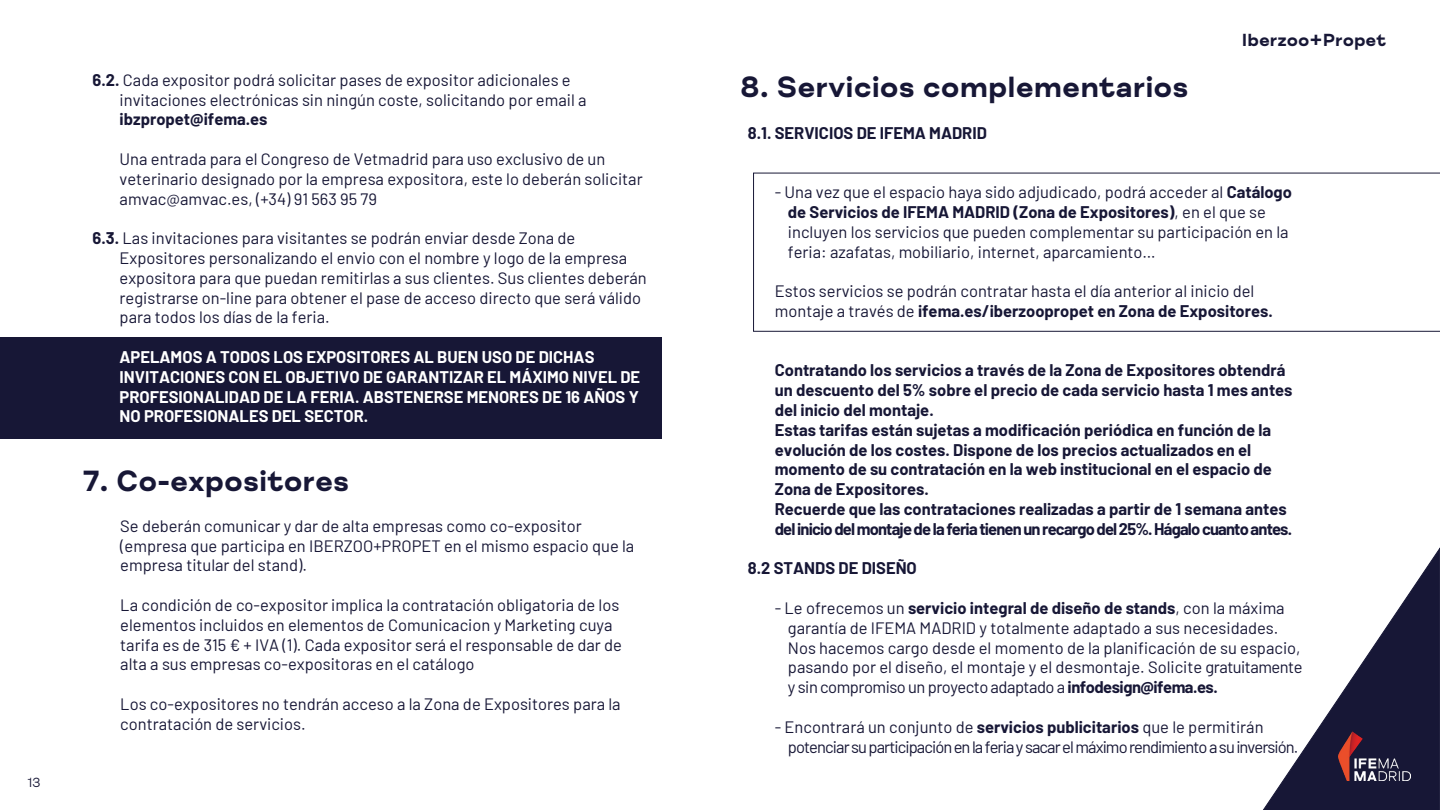
<style>
.page{position:relative;width:1440px;height:810px;background:#fff}
.page>*{position:absolute;margin:0;border:0;box-sizing:border-box;transform-origin:0 0}
.t1{font:700 30px "FS Meridian";color:#171736}
.t2{font:700 18px "FS Meridian";color:#171736}
.t3{font:16.5px/19.8px "Barlow";color:#171736}
.t4{font:700 16.5px/19.8px "Barlow";color:#171736}
.t5{font:700 16.5px/19.8px "Barlow";color:#fff}
.t6{font:16.5px/19.8px "Barlow";letter-spacing:-.055em;color:#171736}
.t7{font:13.5px "FS Meridian";color:#171736}
.s1{font-weight:700}
</style>
<div class="page">
<svg style="left:1263px;top:547px;width:177px;height:263px"></svg>
<img style="left:1338px;top:731px;width:72px;height:50px">
<div style="left:0;top:338px;width:662px;height:101px;background:#171736"></div>
<svg style="left:753px;top:173px;width:687px;height:159px"></svg>
<p class="t7" style="left:28px;top:776px;width:15px">13</p>
<p class="t3" style="left:120px;top:69px;width:469px;text-indent:-27px"><span class="s1">6.2.</span> Cada expositor podrá solicitar pases de expositor adicionales e invitaciones electrónicas sin ningún coste, solicitando por email a</p>
<p class="t4" style="left:120px;top:108px;width:150px">ibzpropet@ifema.es</p>
<p class="t3" style="left:120px;top:148px;width:525px">Una entrada para el Congreso de Vetmadrid para uso exclusivo de un veterinario designado por la empresa expositora, este lo deberán solicitar amvac@amvac.es, (+34) 91 563 95 79</p>
<p class="t3" style="left:120px;top:227px;width:529px;text-indent:-27px"><span class="s1">6.3.</span> Las invitaciones para visitantes se podrán enviar desde Zona de Expositores personalizando el envio con el nombre y logo de la empresa expositora para que puedan remitirlas a sus clientes. Sus clientes deberán registrarse on-line para obtener el pase de acceso directo que será válido para todos los días de la feria.</p>
<p class="t5" style="left:120px;top:346px;width:522px">APELAMOS A TODOS LOS EXPOSITORES AL BUEN USO DE DICHAS INVITACIONES CON EL OBJETIVO DE GARANTIZAR EL MÁXIMO NIVEL DE PROFESIONALIDAD DE LA FERIA. ABSTENERSE MENORES DE 16 AÑOS Y NO PROFESIONALES DEL SECTOR.</p>
<h1 class="t1" style="left:83px;top:463px;width:268px">7. Co-expositores</h1>
<p class="t3" style="left:120px;top:515px;width:516px">Se deberán comunicar y dar de alta empresas como co-expositor (empresa que participa en IBERZOO+PROPET en el mismo espacio que la empresa titular del stand).</p>
<p class="t3" style="left:120px;top:594px;width:503px">La condición de co-expositor implica la contratación obligatoria de los elementos incluidos en elementos de Comunicacion y Marketing cuya tarifa es de 315 € + IVA (1). Cada expositor será el responsable de dar de alta a sus empresas co-expositoras en el catálogo</p>
<p class="t3" style="left:120px;top:693px;width:502px">Los co-expositores no tendrán acceso a la Zona de Expositores para la contratación de servicios.</p>
<h1 class="t1" style="left:740px;top:69px;width:450px">8. Servicios complementarios</h1>
<p class="t4" style="left:748px;top:122px;width:241px">8.1. SERVICIOS DE IFEMA MADRID</p>
<p class="t2" style="left:1242px;top:29px;width:146px">Iberzoo+Propet</p>
<p class="t3" style="left:788px;top:181px;width:506px;text-indent:-13px">- Una vez que el espacio haya sido adjudicado, podrá acceder al <span class="s1">Catálogo de Servicios de IFEMA MADRID (Zona de Expositores)</span>, en el que se incluyen los servicios que pueden complementar su participación en la feria: azafatas, mobiliario, internet, aparcamiento…</p>
<p class="t3" style="left:775px;top:280px;width:500px">Estos servicios se podrán contratar hasta el día anterior al inicio del montaje a través de <span class="s1">ifema.es/iberzoopropet en Zona de Expositores.</span></p>
<p class="t4" style="left:775px;top:359px;width:519px">Contratando los servicios a través de la Zona de Expositores obtendrá un descuento del 5% sobre el precio de cada servicio hasta 1 mes antes del inicio del montaje.<br>Estas tarifas están sujetas a modificación periódica en función de la evolución de los costes. Dispone de los precios actualizados en el momento de su contratación en la web institucional en el espacio de Zona de Expositores.<br>Recuerde que las contrataciones realizadas a partir de 1 semana antes del inicio del montaje de la feria tienen un recargo del 25%. Hágalo cuanto antes.</p>
<p class="t4" style="left:748px;top:557px;width:171px">8.2 STANDS DE DISEÑO</p>
<p class="t3" style="left:788px;top:597px;width:516px;text-indent:-13px">- Le ofrecemos un <span class="s1">servicio integral de diseño de stands</span>, con la máxima garantía de IFEMA MADRID y totalmente adaptado a sus necesidades.<br>Nos hacemos cargo desde el momento de la planificación de su espacio, pasando por el diseño, el montaje y el desmontaje. Solicite gratuitamente y sin compromiso un proyecto adaptado a <span class="s1">infodesign@ifema.es.</span></p>
<p class="t6" style="left:788px;top:716px;width:512px;text-indent:-13px">- Encontrará un conjunto de <span class="s1">servicios publicitarios</span> que le permitirán potenciar su participación en la feria y sacar el máximo rendimiento a su inversión.</p>
</div>
